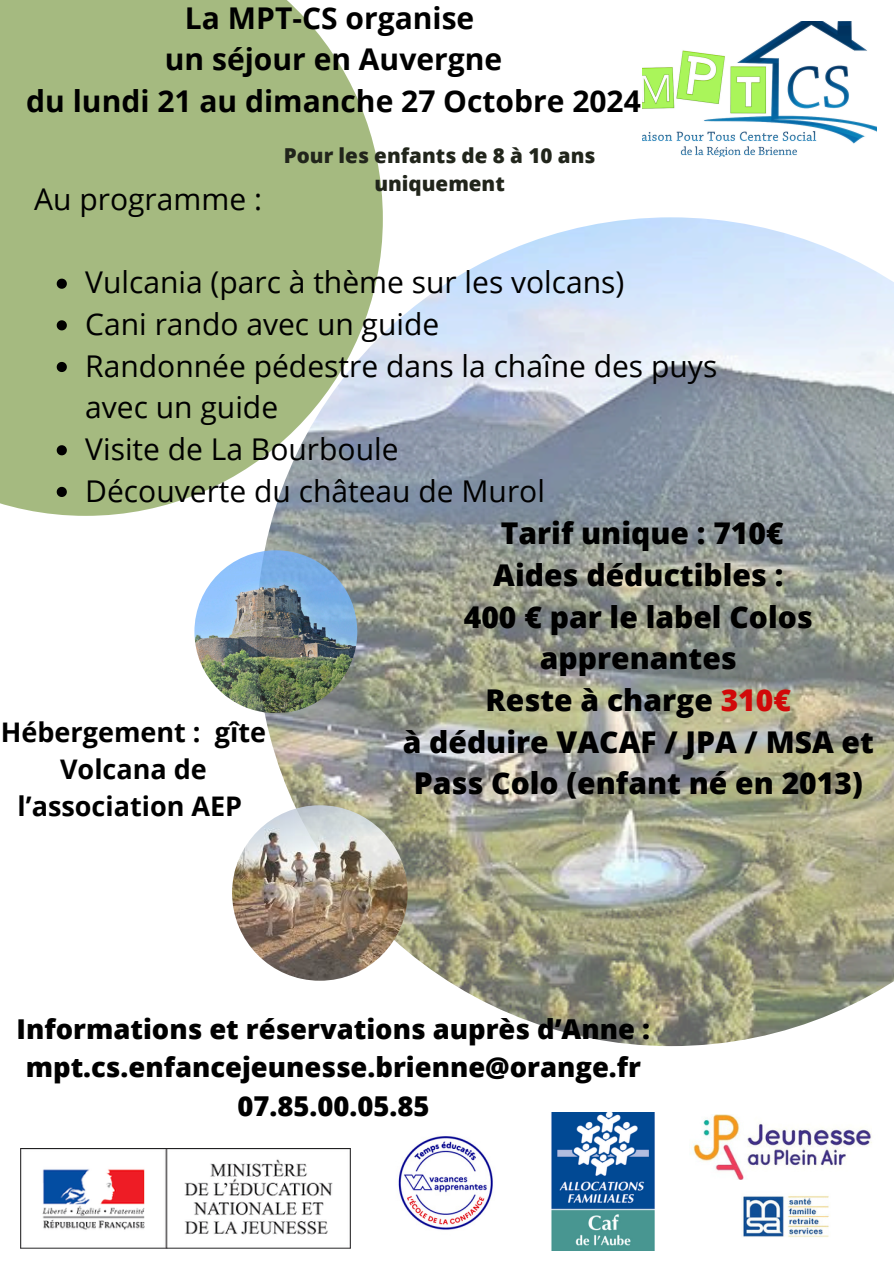
<style>
.page{position:relative;width:894px;height:1264px;background:#fff}
.page>*{position:absolute;margin:0;border:0;box-sizing:border-box;transform-origin:0 0}
.t1{font:30px/41.7px "Open Sans";color:#000}
.t2{font:800 30px/41.7px "Open Sans";color:#000;text-align:center}
.t3{font:700 30px/41.7px "Open Sans";color:#000;text-align:center}
.t4{font:800 27.3px/38.1px "Open Sans";color:#000;text-align:center}
.t5{font:700 27px/37.2px "Open Sans";color:#000;text-align:center}
.t6{font:800 20.55px/28.5px "Open Sans";color:#21251b;text-align:center}
.s1{color:#d10909}
</style>
<div class="page">
<div style="left:0;top:0;width:383px;height:516px;background:#a5ba80"></div>
<img style="left:256px;top:217px;width:637px;height:829px">
<img style="left:194px;top:550px;width:163px;height:163px;border-radius:50%">
<img style="left:642px;top:22px;width:234px;height:135px">
<img style="left:551px;top:1112px;width:104px;height:138px">
<img style="left:743px;top:1196px;width:86px;height:41px">
<img style="left:690px;top:1114px;width:182px;height:65px">
<img style="left:232px;top:805px;width:175px;height:175px;border-radius:50%">
<img style="left:21px;top:1148px;width:329px;height:100px">
<img style="left:398px;top:1136px;width:95px;height:94px">
<svg style="left:57px;top:279px;width:10px;height:10px"></svg>
<svg style="left:57px;top:320px;width:10px;height:10px"></svg>
<svg style="left:57px;top:362px;width:10px;height:10px"></svg>
<svg style="left:57px;top:445px;width:10px;height:10px"></svg>
<svg style="left:57px;top:487px;width:10px;height:10px"></svg>
<p class="t3" style="left:26px;top:-4px;width:616px">La MPT-CS organise<br>un séjour en Auvergne<br>du lundi 21 au dimanche 27 Octobre 2024</p>
<h1 class="t1" style="left:34px;top:177px;width:229px">Au programme :</h1>
<p class="t6" style="left:284px;top:140px;width:313px">Pour les enfants de 8 à 10 ans uniquement</p>
<p class="t1" style="left:85px;top:261px;width:540px">Vulcania (parc à thème sur les volcans)</p>
<h1 class="t1" style="left:85px;top:302px;width:355px">Cani rando avec un guide</h1>
<p class="t1" style="left:85px;top:344px;width:633px">Randonnée pédestre dans la chaîne des puys avec un guide</p>
<h1 class="t1" style="left:85px;top:427px;width:315px">Visite de La Bourboule</h1>
<p class="t1" style="left:85px;top:469px;width:461px">Découverte du château de Murol</p>
<p class="t5" style="left:1px;top:713px;width:266px">Hébergement : gîte<br>Volcana de l’association AEP</p>
<p class="t2" style="left:402px;top:512px;width:472px">Tarif unique : 710€<br>Aides déductibles :<br>400 € par le label Colos apprenantes<br>Reste à charge <span class="s1">310€<br></span>à déduire VACAF / JPA / MSA et<br>Pass Colo (enfant né en 2013)</p>
<p class="t4" style="left:17px;top:1009px;width:634px">Informations et réservations auprès d’Anne : mpt.cs.enfancejeunesse.brienne@orange.fr<br>07.85.00.05.85</p>
</div>
